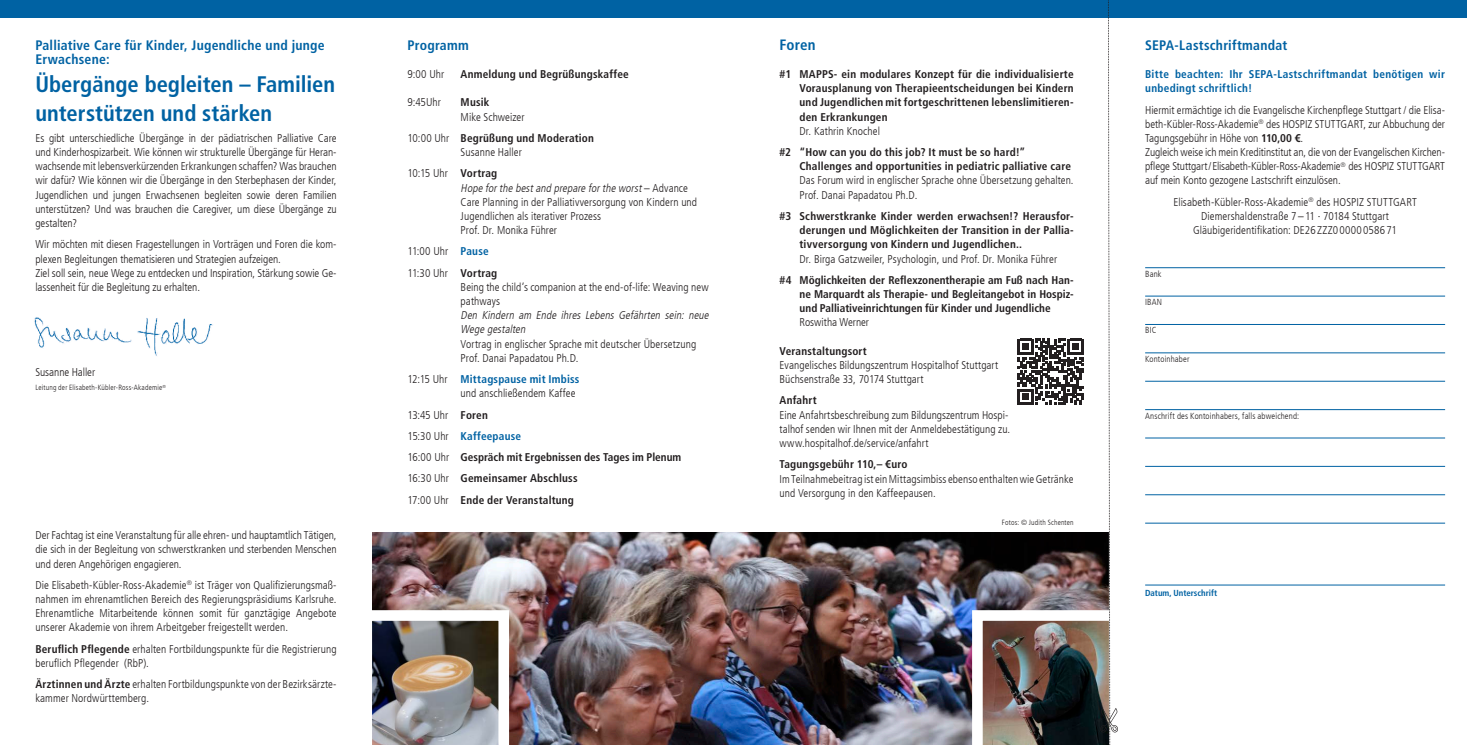
<style>
.page{position:relative;width:1467px;height:745px;background:#fff}
.page>*{position:absolute;margin:0;border:0;box-sizing:border-box;transform-origin:0 0}
.t1{font:700 condensed 22.5px/28.4px "Frutiger LT Com";color:#0062a3}
.t2{font:700 condensed 15px "Frutiger LT Com";letter-spacing:.01em;color:#0062a3}
.t3{font:700 condensed 13.75px/14.1px "Frutiger LT Com";letter-spacing:.015em;color:#0062a3}
.t4{font:300 condensed 11.25px/14.1px "Frutiger LT Com";letter-spacing:.005em;color:#231f20}
.t5{font:700 condensed 11.25px/14.1px "Frutiger LT Com";letter-spacing:.015em;color:#231f20}
.t6{font:700 condensed 11.25px/14.1px "Frutiger LT Com";letter-spacing:.025em;color:#0062a3}
.t7{font:italic 300 condensed 11.25px/14.1px "Frutiger LT Com";color:#231f20}
.t8{font:300 condensed 8.75px "Frutiger LT Com";letter-spacing:.015em;color:#231f20}
.t9{font:700 condensed 8.75px "Frutiger LT Com";color:#0062a3}
.t10{font:300 condensed 7.5px "Frutiger LT Com";letter-spacing:.02em;color:#231f20}
.s1{font-weight:700}
.s2{font-weight:300}
.s3{font-style:italic}
.s4{font-weight:700;color:#0062a3}
.s5{color:#0062a3}
</style>
<div class="page">
<img style="left:34px;top:317px;width:179px;height:39px">
<div style="left:0;top:0;width:1467px;height:18px;background:#0062a3"></div>
<img style="left:372px;top:532px;width:595px;height:212px">
<img style="left:372px;top:604px;width:142px;height:140px">
<hr style="left:1145px;top:267px;width:300px;height:1px;background:#0062a3">
<hr style="left:1145px;top:296px;width:300px;height:1px;background:#0062a3">
<hr style="left:1145px;top:324px;width:300px;height:1px;background:#0062a3">
<hr style="left:1145px;top:352px;width:300px;height:1px;background:#0062a3">
<hr style="left:1145px;top:381px;width:300px;height:1px;background:#0062a3">
<hr style="left:1145px;top:409px;width:300px;height:1px;background:#0062a3">
<hr style="left:1145px;top:437px;width:300px;height:1px;background:#0062a3">
<hr style="left:1145px;top:466px;width:300px;height:1px;background:#0062a3">
<hr style="left:1145px;top:494px;width:300px;height:1px;background:#0062a3">
<hr style="left:1145px;top:522px;width:300px;height:1px;background:#0062a3">
<hr style="left:1145px;top:584px;width:300px;height:1px;background:#0062a3">
<svg style="left:967px;top:0;width:151px;height:745px"></svg>
<p class="t3" style="left:35px;top:38px;width:291px">Palliative Care für Kinder, Jugendliche und junge<br>Erwachsene:</p>
<h1 class="t1" style="left:35px;top:70px;width:301px">Übergänge begleiten – Familien unterstützen und stärken</h1>
<p class="t4" style="left:35px;top:131px;width:303px;text-align:justify">Es gibt unterschiedliche Übergänge in der pädiatrischen Palliative Care und Kinderhospizarbeit. Wie können wir strukturelle Übergänge für Heran&shy;wachsende mit lebensverkürzenden Erkrankungen schaffen? Was brauchen wir dafür? Wie können wir die Übergänge in den Sterbephasen der Kinder, Jugendlichen und jungen Erwachsenen begleiten sowie deren Familien unterstützen? Und was brauchen die Caregiver, um diese Übergänge zu gestalten?</p>
<p class="t4" style="left:35px;top:237px;width:303px">Wir möchten mit diesen Fragestellungen in Vorträgen und Foren die kom&shy;plexen Begleitungen thematisieren und Strategien aufzeigen.<br>Ziel soll sein, neue Wege zu entdecken und Inspiration, Stärkung sowie Ge&shy;lassenheit für die Begleitung zu erhalten.</p>
<p class="t4" style="left:35px;top:365px;width:61px">Susanne Haller</p>
<p class="t10" style="left:35px;top:383px;width:132px">Leitung der Elisabeth-Kübler-Ross-Akademie<sup>®</sup></p>
<p class="t4" style="left:35px;top:528px;width:303px;text-align:justify">Der Fachtag ist eine Veranstaltung für alle ehren- und hauptamtlich Tätigen, die sich in der Begleitung von schwerstkranken und sterbenden Menschen und deren Angehörigen engagieren.</p>
<p class="t4" style="left:35px;top:577px;width:303px;text-align:justify">Die Elisabeth-Kübler-Ross-Akademie<sup>®</sup> ist Träger von Qualifizierungsmaß&shy;nahmen im ehrenamtlichen Bereich des Regierungspräsidiums Karlsruhe.<br>Ehrenamtliche Mitarbeitende können somit für ganztägige Angebote unserer Akademie von ihrem Arbeitgeber freigestellt werden.</p>
<p class="t4" style="left:35px;top:641px;width:303px"><span class="s1">Beruflich Pflegende</span> erhalten Fortbildungspunkte für die Registrierung beruflich Pflegender (RbP).</p>
<p class="t4" style="left:35px;top:677px;width:302px"><span class="s1">Ärztinnen und Ärzte</span> erhalten Fortbildungspunkte von der Bezirksärzte&shy;kammer Nordwürttemberg.</p>
<p class="t3" style="left:407px;top:38px;width:63px">Programm</p>
<p class="t4" style="left:407px;top:67px;width:38px">9:00 Uhr</p>
<p class="t5" style="left:461px;top:67px;width:170px">Anmeldung und Begrüßungskaffee</p>
<p class="t4" style="left:407px;top:95px;width:35px">9:45Uhr</p>
<p class="t5" style="left:461px;top:95px;width:30px">Musik</p>
<p class="t5" style="left:407px;top:106px;width:188px;line-height:21.2px;text-indent:53px"><span class="s2">Mike Schweizer<br>10:00 Uhr</span> Begrüßung und Moderation</p>
<p class="t4" style="left:407px;top:142px;width:116px;line-height:21.2px;text-indent:53px">Susanne Haller<br>10:15 Uhr <span class="s1">Vortrag</span></p>
<p class="t4" style="left:461px;top:181px;width:238px"><span class="s3">Hope forthe bestand prepare forthe worst</span>– A d v a n c e Care Planning in der Palliativversorgung von Kindern und Jugendlichen als iterativer Prozess<br>Prof. Dr. Monika Führer</p>
<p class="t4" style="left:407px;top:241px;width:91px;line-height:21.2px">11:00 Uhr <span class="s4">Pause<br></span>11:30 Uhr <span class="s1">Vortrag</span></p>
<p class="t4" style="left:461px;top:280px;width:250px">Being the child’s companion at the end-of-life: Weaving new pathways</p>
<p class="t7" style="left:461px;top:308px;width:252px">Den Kindern am Ende ihres Lebens Gefährten sein: neue<br>Wege gestalten</p>
<p class="t4" style="left:461px;top:336px;width:237px">Vortrag in englischer Sprache mit deutscher Übersetzung<br>Prof. Danai Papadatou Ph.D.</p>
<p class="t4" style="left:461px;top:372px;width:120px;text-indent:-53px">12:15 Uhr <span class="s4">Mittagspause mit Imbiss </span>und anschließendem Kaffee</p>
<p class="t5" style="left:407px;top:404px;width:275px;line-height:21.2px"><span class="s2">13:45 Uhr</span> Foren<br><span class="s2">15:30 Uhr</span> <span class="s5">Kaffeepause<br></span><span class="s2">16:00 Uhr</span> Gespräch mit Ergebnissen des Tages im Plenum<br><span class="s2">16:30 Uhr</span> Gemeinsamer Abschluss<br><span class="s2">17:00 Uhr</span> Ende der Veranstaltung</p>
<h2 class="t2" style="left:780px;top:36px;width:38px">Foren</h2>
<p class="t5" style="left:800px;top:67px;width:276px;text-align:justify;text-indent:-20px">#1 MAPPS- ein modulares Konzept für die individualisierte Vorausplanung von Therapieentscheidungen bei Kindern und Jugendlichen mit fortgeschrittenen lebenslimitieren&shy;den Erkrankungen</p>
<p class="t4" style="left:800px;top:124px;width:82px">Dr. Kathrin Knochel</p>
<p class="t5" style="left:800px;top:145px;width:273px;text-indent:-20px">#2 “How can you do this job? It must be so hard!”<br>Challenges and opportunities in pediatric palliative care</p>
<p class="t4" style="left:800px;top:173px;width:276px">Das Forum wird in englischer Sprache ohne Übersetzung gehalten.<br>Prof. Danai Papadatou Ph.D.</p>
<p class="t5" style="left:800px;top:209px;width:276px;text-align:justify;text-indent:-20px">#3 Schwerstkranke Kinder werden erwachsen!? Herausfor&shy;derungen und Möglichkeiten der Transition in der Pallia&shy;tivversorgung von Kindern und Jugendlichen..</p>
<p class="t4" style="left:800px;top:251px;width:259px">Dr. Birga Gatzweiler, Psychologin, und Prof. Dr. Monika Führer</p>
<p class="t5" style="left:800px;top:273px;width:276px;text-align:justify;text-indent:-20px">#4 Möglichkeiten der Reflexzonentherapie am Fuß nach Han&shy;ne Marquardt als Therapie- und Begleitangebot in Hospiz&shy;und Palliativeinrichtungen für Kinder und Jugendliche</p>
<p class="t4" style="left:800px;top:315px;width:71px">Roswitha Werner</p>
<p class="t5" style="left:780px;top:343px;width:89px">Veranstaltungsort</p>
<p class="t4" style="left:780px;top:358px;width:220px">Evangelisches Bildungszentrum Hospitalhof Stuttgart<br>Büchsenstraße 33, 70174 Stuttgart</p>
<p class="t5" style="left:780px;top:393px;width:39px">Anfahrt</p>
<p class="t4" style="left:780px;top:407px;width:232px">Eine Anfahrtsbeschreibung zum Bildungszentrum Hospi&shy;talhof senden wir Ihnen mit der Anmeldebestätigung zu. www.hospitalhof.de/service/anfahrt</p>
<p class="t5" style="left:780px;top:457px;width:130px">Tagungsgebühr 110,– €uro</p>
<p class="t4" style="left:780px;top:471px;width:296px">Im Teilnahmebeitrag ist ein Mittagsimbiss ebenso enthalten wie Getränke und Versorgung in den Kaffeepausen.</p>
<p class="t10" style="left:1002px;top:518px;width:73px">Fotos: © Judith Schenten</p>
<p class="t3" style="left:1145px;top:38px;width:144px">SEPA-Lastschriftmandat</p>
<p class="t6" style="left:1145px;top:67px;width:301px">Bitte beachten: Ihr SEPA-Lastschriftmandat benötigen wir unbedingt schriftlich!</p>
<p class="t4" style="left:1145px;top:103px;width:301px">Hiermit ermächtige ich die Evangelische Kirchenpflege Stuttgart / die Elisa&shy;beth-Kübler-Ross-Akademie<sup>®</sup> des HOSPIZ STUTTGART, zur Abbuchung der Tagungsgebühr in Höhe von <span class="s1">110,00 €</span>.<br>Zugleich weise ich mein Kreditinstitut an, die von der Evangelischen Kirchen&shy;pflege Stuttgart/Elisabeth-Kübler-Ross-Akademie<sup>®</sup> des HOSPIZ STUTTGART auf mein Konto gezogene Lastschrift einzulösen.</p>
<p class="t4" style="left:1173px;top:195px;width:245px;text-align:center">Elisabeth-Kübler-Ross-Akademie<sup>®</sup> des HOSPIZ STUTTGART<br>Diemershaldenstraße 7– 11 · 70184 Stuttgart<br>Gläubigeridentifikation: DE26 ZZZ0 0000 0586 71</p>
<p class="t8" style="left:1145px;top:268px;width:18px">Bank</p>
<p class="t8" style="left:1145px;top:297px;width:18px">IBAN</p>
<p class="t8" style="left:1145px;top:325px;width:13px">BIC</p>
<p class="t8" style="left:1145px;top:353px;width:46px">Kontoinhaber</p>
<p class="t8" style="left:1145px;top:410px;width:156px">Anschrift des Kontoinhabers, falls abweichend:</p>
<p class="t9" style="left:1145px;top:587px;width:74px">Datum, Unterschrift</p>
</div>
